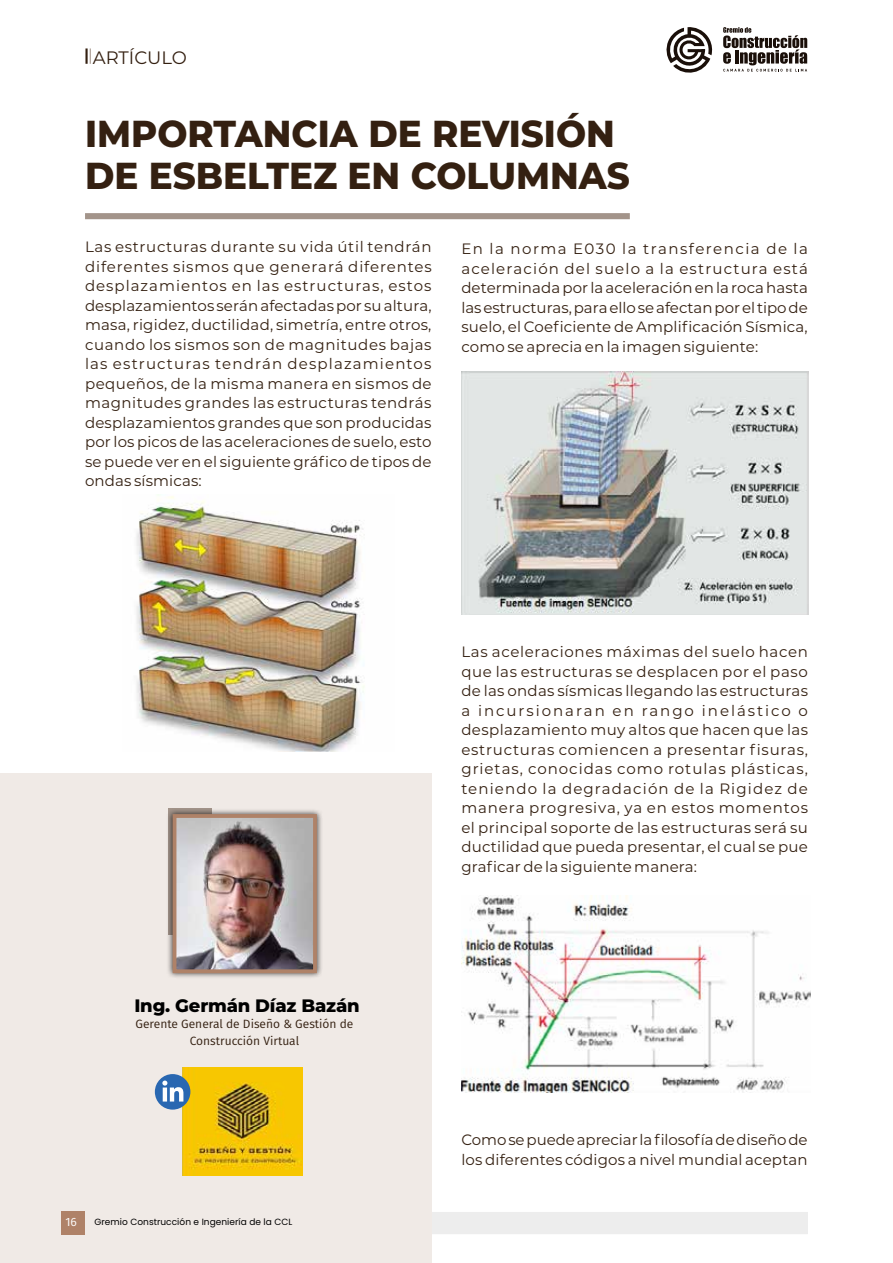
<style>
.page{position:relative;width:893px;height:1263px;background:#fff}
.page>*{position:absolute;margin:0;border:0;box-sizing:border-box;transform-origin:0 0}
.t1{font:800 37.5px/42px "Montserrat";color:#342011;scale:.95 1}
.t2{font:800 18px "Montserrat";letter-spacing:-.01em;color:#000}
.t3{font:18px "Montserrat";color:#342011}
.t4{font:15px/19.5px "Montserrat";letter-spacing:.01em;color:#342011;text-align:justify}
.t5{font:12px/16.5px "Fira Sans";color:#342011;text-align:center}
.t6{font:12px "Fira Sans";color:#fff}
.t7{font:9px "Poppins";letter-spacing:.005em;color:#000}
</style>
<div class="page">
<svg style="left:666px;top:27px;width:47px;height:46px"></svg>
<svg style="left:723px;top:27px;width:84px;height:45px"></svg>
<div style="left:0;top:1212px;width:808px;height:22px;background:#ededed"></div>
<div style="left:0;top:774px;width:432px;height:489px;background:#f0eae6"></div>
<div style="left:85px;top:213px;width:545px;height:6px;background:#a3948a"></div>
<div style="left:166px;top:808px;width:157px;height:171px;background:#000;opacity:.75"></div>
<img style="left:178px;top:819px;width:134px;height:149px">
<div style="left:173px;top:814px;width:144px;height:159px;border:4px solid #af8268"></div>
<img style="left:183px;top:1067px;width:120px;height:109px">
<div style="left:155px;top:1074px;width:35px;height:35px;background:#2967b1;border-radius:50%"></div>
<svg style="left:162px;top:1080px;width:21px;height:21px"></svg>
<img style="left:136px;top:494px;width:229px;height:258px">
<img style="left:462px;top:371px;width:347px;height:243px">
<img style="left:462px;top:896px;width:349px;height:197px">
<div style="left:62px;top:1211px;width:23px;height:24px;background:#af8268"></div>
<hr style="left:85px;top:48px;width:3px;height:16px;background:#342011">
<svg style="left:90px;top:48px;width:1px;height:16px"></svg>
<p class="t3" style="left:93px;top:45px;width:96px">ARTÍCULO</p>
<h1 class="t1" style="left:85px;top:111px;width:575px">IMPORTANCIA DE REVISIÓN<br>DE ESBELTEZ EN COLUMNAS</h1>
<p class="t4" style="left:85px;top:237px;width:348px">Las estructuras durante su vida útil tendrán diferentes sismos que generará diferentes desplazamientos en las estructuras, estos desplazamientos serán afectadas por su altura, masa, rigidez, ductilidad, simetría, entre otros, cuando los sismos son de magnitudes bajas las estructuras tendrán desplazamientos pequeños, de la misma manera en sismos de magnitudes grandes las estructuras tendrás desplazamientos grandes que son producidas por los picos de las aceleraciones de suelo, esto se puede ver en el siguiente gráfico de tipos de ondas sísmicas:</p>
<p class="t4" style="left:461px;top:238px;width:348px">En la norma E030 la transferencia de la aceleración del suelo a la estructura está determinada por la aceleración en la roca hasta las estructuras, para ello se afectan por el tipo de suelo, el Coeficiente de Amplificación Sísmica, como se aprecia en la imagen siguiente:</p>
<p class="t2" style="left:134px;top:992px;width:227px">Ing. Germán Díaz Bazán</p>
<p class="t5" style="left:136px;top:1015px;width:219px">Gerente General de Diseño &amp; Gestión de<br>Construcción Virtual</p>
<p class="t6" style="left:65px;top:1213px;width:13px">16</p>
<p class="t7" style="left:94px;top:1216px;width:199px">Gremio Construcción e Ingeniería de la CCL</p>
<p class="t4" style="left:461px;top:641px;width:348px">Las aceleraciones máximas del suelo hacen que las estructuras se desplacen por el paso de las ondas sísmicas llegando las estructuras a incursionaran en rango inelástico o desplazamiento muy altos que hacen que las estructuras comiencen a presentar fisuras, grietas, conocidas como rotulas plásticas, teniendo la degradación de la Rigidez de manera progresiva, ya en estos momentos el principal soporte de las estructuras será su ductilidad que pueda presentar, el cual se pue graficar de la siguiente manera:</p>
<p class="t4" style="left:461px;top:1130px;width:348px">Como se puede apreciar la filosofía de diseño de los diferentes códigos a nivel mundial aceptan</p>
</div>
